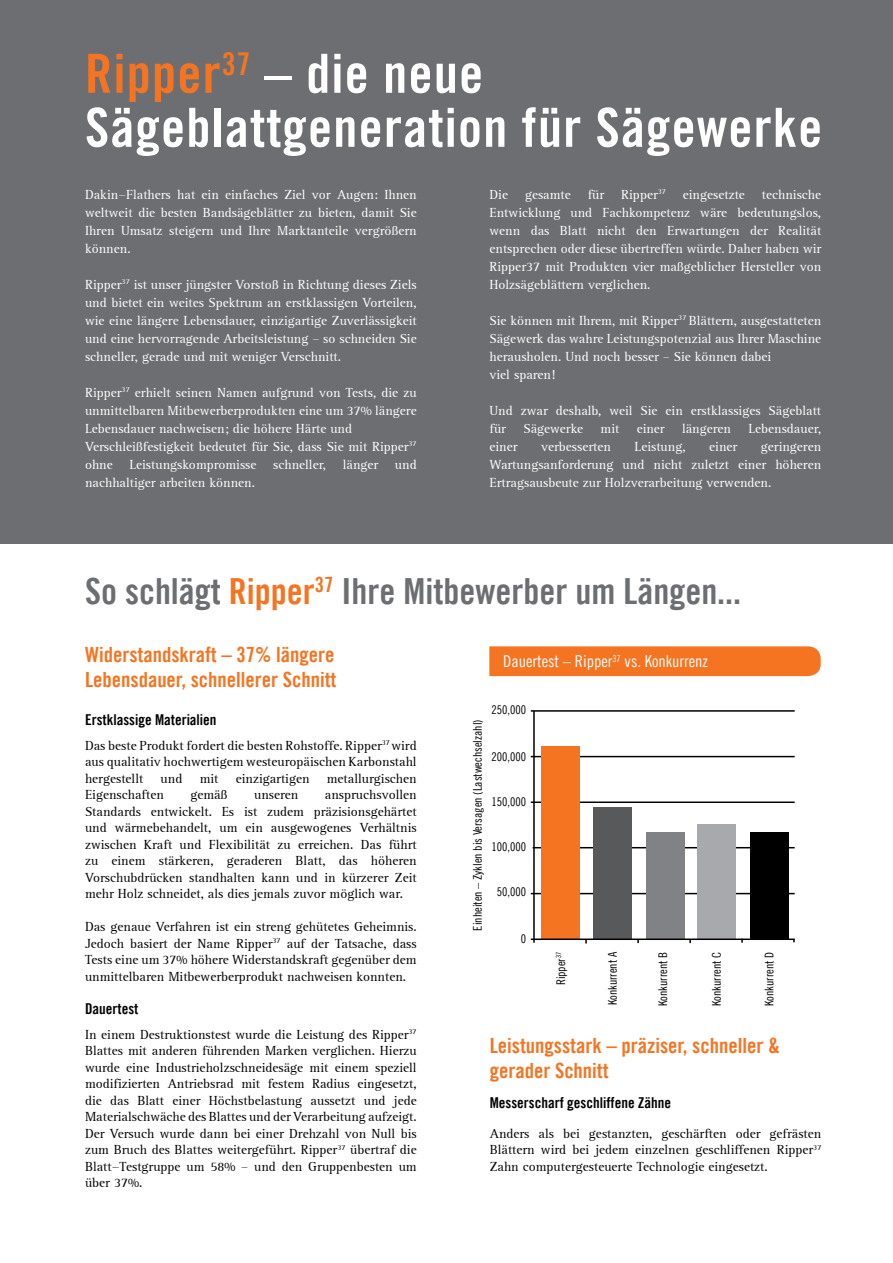
<style>
.page{position:relative;width:893px;height:1263px;background:#fff}
.page>*{position:absolute;margin:0;border:0;box-sizing:border-box;transform-origin:0 0}
.t1{font:54px/54px "Trade Gothic Bold Cond Twenty";letter-spacing:.02em;color:#fff}
.t2{font:36px "Trade Gothic Bold Cond Twenty";color:#6d6e71}
.t3{font:21px/25.2px "Trade Gothic Bold Cond Twenty";color:#f47421}
.t4{font:16.5px "Trade Gothic LT Cond Eighteen";color:#fff}
.t5{font:15px "Trade Gothic Bold Cond Twenty";color:#000}
.t6{font:13.5px/18px "Rotis Serif";color:#fff;text-align:justify}
.t7{font:13.5px/16.5px "Rotis Serif";color:#000;text-align:justify}
.t8{font:12px "Trade Gothic LT Cond Eighteen";color:#000}
.s1{color:#f47421}
</style>
<div class="page">
<div style="left:0;top:0;width:893px;height:543px;background:#6d6e71"></div>
<hr style="left:531px;top:710px;width:264px;height:2px;background:#000">
<div style="left:489px;top:646px;width:332px;height:30px;background:#f47421"></div>
<hr style="left:533px;top:711px;width:2px;height:232px;background:#000">
<hr style="left:531px;top:893px;width:264px;height:1px;background:#000">
<hr style="left:533px;top:847px;width:262px;height:1px;background:#000">
<hr style="left:531px;top:801px;width:264px;height:2px;background:#000">
<hr style="left:531px;top:756px;width:264px;height:1px;background:#000">
<div style="left:542px;top:746px;width:38px;height:192px;background:#f47421"></div>
<div style="left:646px;top:832px;width:38px;height:106px;background:#808285"></div>
<div style="left:593px;top:807px;width:38px;height:131px;background:#58595b"></div>
<div style="left:697px;top:824px;width:39px;height:114px;background:#a7a9ac"></div>
<div style="left:750px;top:832px;width:38px;height:107px;background:#000"></div>
<hr style="left:531px;top:938px;width:264px;height:2px;background:#000">
<h1 class="t1" style="left:85px;top:46px;width:739px"><span class="s1">Ripper</span><sup>37</sup> – die neue<br>Sägeblattgeneration für Sägewerke</h1>
<p class="t6" style="left:85px;top:186px;width:333px">Dakin-Flathers hat ein einfaches Ziel vor Augen: Ihnen weltweit die besten Bandsägeblätter zu bieten, damit Sie Ihren Umsatz steigern und Ihre Marktanteile vergrößern können.</p>
<p class="t6" style="left:85px;top:276px;width:333px">Ripper<sup>37</sup> ist unser jüngster Vorstoß in Richtung dieses Ziels und bietet ein weites Spektrum an erstklassigen Vorteilen, wie eine längere Lebensdauer, einzigartige Zuverlässigkeit und eine hervorragende Arbeitsleistung – so schneiden Sie schneller, gerade und mit weniger Verschnitt.</p>
<p class="t6" style="left:85px;top:384px;width:333px;text-align:left">Ripper<sup>37</sup> erhielt seinen Namen aufgrund von Tests, die zu unmittelbaren Mitbewerberprodukten eine um 37% längere Lebensdauer nachweisen; die höhere Härte und Verschleißfestigkeit bedeutet für Sie, dass Sie mit Ripper<sup>37 </sup>ohne Leistungskompromisse schneller, länger und nachhaltiger arbeiten können.</p>
<p class="t6" style="left:490px;top:186px;width:20px">Die</p>
<p class="t6" style="left:525px;top:186px;width:47px">gesamte</p>
<p class="t6" style="left:588px;top:186px;width:18px">für</p>
<p class="t6" style="left:621px;top:186px;width:46px">Ripper<sup>37</sup></p>
<p class="t6" style="left:683px;top:186px;width:64px">eingesetzte</p>
<p class="t6" style="left:490px;top:186px;width:333px;text-indent:272px">technische Entwicklung und Fachkompetenz wäre bedeutungslos, wenn das Blatt nicht den Erwartungen der Realität entsprechen oder diese übertreffen würde. Daher haben wir Ripper37 mit Produkten vier maßgeblicher Hersteller von Holzsägeblättern verglichen.</p>
<p class="t6" style="left:490px;top:312px;width:333px;text-align:left">Sie können mit Ihrem, mit Ripper<sup>37</sup> Blättern, ausgestatteten Sägewerk das wahre Leistungspotenzial aus Ihrer Maschine herausholen. Und noch besser – Sie können dabei<br>viel sparen!</p>
<p class="t6" style="left:490px;top:402px;width:333px">Und zwar deshalb, weil Sie ein erstklassiges Sägeblatt für</p>
<p class="t6" style="left:523px;top:420px;width:61px">Sägewerke</p>
<p class="t6" style="left:601px;top:420px;width:20px">mit</p>
<p class="t6" style="left:637px;top:420px;width:30px">einer</p>
<p class="t6" style="left:682px;top:420px;width:51px">längeren</p>
<p class="t6" style="left:748px;top:420px;width:74px">Lebensdauer,</p>
<p class="t6" style="left:490px;top:438px;width:30px">einer</p>
<p class="t6" style="left:541px;top:438px;width:71px">verbesserten</p>
<p class="t6" style="left:635px;top:438px;width:53px">Leistung,</p>
<p class="t6" style="left:709px;top:438px;width:30px">einer</p>
<p class="t6" style="left:490px;top:438px;width:333px;text-indent:271px">geringeren Wartungsanforderung und nicht zuletzt einer höheren Ertragsausbeute zur Holzverarbeitung verwenden.</p>
<h2 class="t2" style="left:85px;top:570px;width:658px">So schlägt <span class="s1">Ripper</span><sup>37</sup> Ihre Mitbewerber um Längen...</h2>
<h3 class="t3" style="left:85px;top:641px;width:253px">Widerstandskraft – 37% längere<br>Lebensdauer, schnellerer Schnitt</h3>
<p class="t5" style="left:85px;top:710px;width:133px">Erstklassige Materialien</p>
<p class="t7" style="left:85px;top:737px;width:333px">Das beste Produkt fordert die besten Rohstoffe. Ripper<sup>37</sup> wird aus qualitativ hochwertigem westeuropäischen Karbonstahl hergestellt</p>
<p class="t4" style="left:503px;top:651px;width:206px">Dauertest – Ripper<sup>37</sup> vs. Konkurrenz</p>
<p class="t8" style="left:492px;top:703px;width:36px">250,000</p>
<p class="t8" style="left:470px;top:931px;width:213px;rotate:-90deg">Einheiten – Zyklen bis Versagen (Lastwechselzahl)</p>
<p class="t8" style="left:492px;top:749px;width:36px">200,000</p>
<p class="t7" style="left:161px;top:770px;width:23px">und</p>
<p class="t7" style="left:200px;top:770px;width:20px">mit</p>
<p class="t7" style="left:236px;top:770px;width:75px">einzigartigen</p>
<p class="t7" style="left:327px;top:770px;width:91px">metallurgischen</p>
<p class="t7" style="left:85px;top:787px;width:80px">Eigenschaften</p>
<p class="t7" style="left:190px;top:787px;width:39px">gemäß</p>
<p class="t7" style="left:254px;top:787px;width:46px">unseren</p>
<p class="t7" style="left:85px;top:787px;width:333px;text-indent:240px">anspruchsvollen Standards entwickelt. Es ist zudem präzisionsgehärtet und wärmebehandelt, um ein ausgewogenes Verhältnis zwischen Kraft und Flexibilität zu erreichen. Das führt zu einem stärkeren, geraderen Blatt, das höheren Vorschubdrücken standhalten kann und in kürzerer Zeit mehr Holz schneidet, als dies jemals zuvor möglich war.</p>
<p class="t7" style="left:85px;top:919px;width:333px">Das genaue Verfahren ist ein streng gehütetes Geheimnis.<br>Jedoch basiert der Name Ripper<sup>37</sup> auf der Tatsache, dass Tests eine um 37% höhere Widerstandskraft gegenüber dem unmittelbaren Mitbewerberprodukt nachweisen konnten.</p>
<p class="t5" style="left:85px;top:999px;width:55px">Dauertest</p>
<p class="t7" style="left:85px;top:1026px;width:333px">In einem Destruktionstest wurde die Leistung des Ripper<sup>37<br></sup>Blattes mit anderen führenden Marken verglichen. Hierzu wurde eine Industrieholzschneidesäge mit einem speziell modifizierten Antriebsrad mit festem Radius eingesetzt, die das Blatt einer Höchstbelastung aussetzt und jede Materialschwäche des Blattes und der Verarbeitung aufzeigt.<br>Der Versuch wurde dann bei einer Drehzahl von Null bis zum Bruch des Blattes weitergeführt. Ripper<sup>37</sup> übertraf die Blatt-Testgruppe um 58% – und den Gruppenbesten um über 37%.</p>
<h3 class="t3" style="left:490px;top:1032px;width:291px">Leistungsstark – präziser, schneller &amp; gerader Schnitt</h3>
<p class="t8" style="left:492px;top:794px;width:36px">150,000</p>
<p class="t8" style="left:492px;top:840px;width:36px">100,000</p>
<p class="t8" style="left:497px;top:885px;width:31px">50,000</p>
<p class="t8" style="left:521px;top:932px;width:7px">0</p>
<p class="t8" style="left:554px;top:985px;width:35px;rotate:-90deg">Ripper<sup>37</sup></p>
<p class="t8" style="left:605px;top:1005px;width:55px;rotate:-90deg">Konkurrent A</p>
<p class="t8" style="left:656px;top:1006px;width:55px;rotate:-90deg">Konkurrent B</p>
<p class="t8" style="left:709px;top:1006px;width:55px;rotate:-90deg">Konkurrent C</p>
<p class="t8" style="left:762px;top:1006px;width:55px;rotate:-90deg">Konkurrent D</p>
<p class="t5" style="left:490px;top:1094px;width:183px">Messerscharf geschliffene Zähne</p>
<p class="t7" style="left:490px;top:1125px;width:333px">Anders als bei gestanzten, geschärften oder gefrästen Blättern wird bei jedem einzelnen geschliffenen Ripper<sup>37<br></sup>Zahn computergesteuerte Technologie eingesetzt.</p>
</div>
